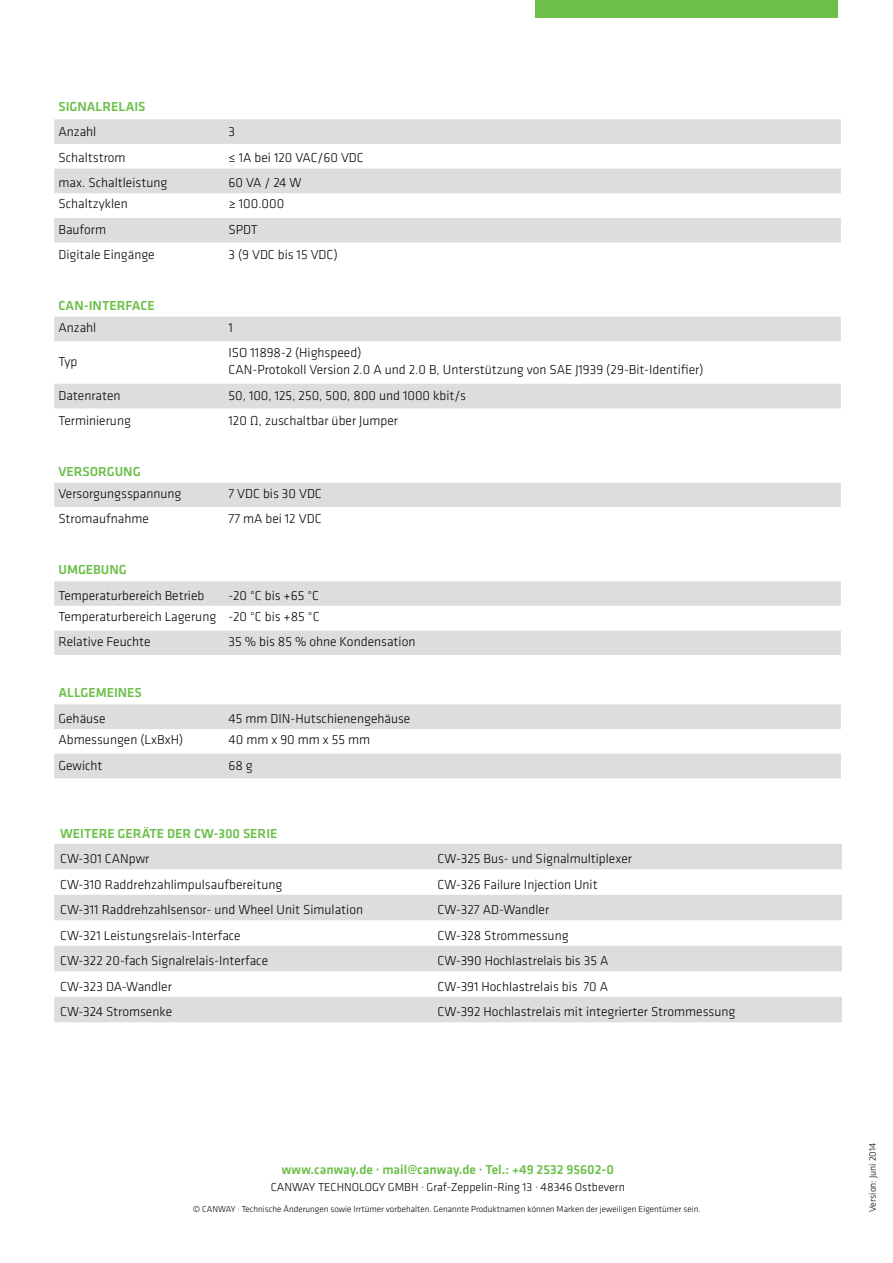
<style>
.page{position:relative;width:893px;height:1263px;background:#fff}
.page>*{position:absolute;margin:0;border:0;box-sizing:border-box;transform-origin:0 0}
.t1{font:300 13.5px/17px "Klavika Basic";color:#000}
.t2{font:500 13.5px "Klavika Basic";color:#6cc04a}
.t3{font:300 12px "Klavika Basic";color:#000}
.t4{font:300 9.75px "Klavika Basic";color:#000}
.t5{font:300 9px "Klavika Basic";color:#000}
</style>
<div class="page">
<div style="left:536px;top:0;width:302px;height:18px;background:#6cc04a"></div>
<svg style="left:54px;top:119px;width:787px;height:124px;fill:#dcddde"></svg>
<svg style="left:54px;top:316px;width:787px;height:339px"></svg>
<svg style="left:54px;top:317px;width:787px;height:289px"></svg>
<svg style="left:54px;top:556px;width:787px;height:25px"></svg>
<svg style="left:54px;top:704px;width:787px;height:74px;fill:#dcddde"></svg>
<div style="left:54px;top:844px;width:788px;height:25px;background:#dcddde"></div>
<svg style="left:54px;top:895px;width:788px;height:127px;fill:#dcddde"></svg>
<p class="t2" style="left:58px;top:97px;width:89px">SIGNALRELAIS</p>
<p class="t1" style="left:58px;top:123px;width:39px">Anzahl</p>
<p class="t1" style="left:229px;top:123px;width:8px">3</p>
<p class="t1" style="left:58px;top:148px;width:69px">Schaltstrom</p>
<p class="t1" style="left:229px;top:148px;width:137px">≤ 1A bei 120 VAC/60 VDC</p>
<p class="t1" style="left:58px;top:174px;width:110px">max. Schaltleistung</p>
<p class="t1" style="left:229px;top:174px;width:75px">60 VA / 24 W</p>
<p class="t1" style="left:58px;top:195px;width:71px">Schaltzyklen</p>
<p class="t1" style="left:229px;top:195px;width:57px">≥ 100.000</p>
<p class="t1" style="left:58px;top:221px;width:49px">Bauform</p>
<p class="t1" style="left:229px;top:221px;width:31px">SPDT</p>
<p class="t1" style="left:58px;top:246px;width:98px">Digitale Eingänge</p>
<p class="t1" style="left:229px;top:246px;width:111px">3 (9 VDC bis 15 VDC)</p>
<p class="t2" style="left:58px;top:297px;width:98px">CAN-INTERFACE</p>
<p class="t1" style="left:58px;top:319px;width:39px">Anzahl</p>
<p class="t1" style="left:229px;top:319px;width:6px">1</p>
<p class="t1" style="left:58px;top:353px;width:20px">Typ</p>
<p class="t1" style="left:229px;top:344px;width:477px">ISO 11898-2 (Highspeed)<br>CAN-Protokoll Version 2.0 A und 2.0 B, Unterstützung von SAE J1939 (29-Bit-Identifier)</p>
<p class="t1" style="left:58px;top:387px;width:64px">Datenraten</p>
<p class="t1" style="left:229px;top:387px;width:239px">50, 100, 125, 250, 500, 800 und 1000 kbit/s</p>
<p class="t1" style="left:58px;top:412px;width:74px">Terminierung</p>
<p class="t1" style="left:229px;top:412px;width:171px">120 Ω, zuschaltbar über Jumper</p>
<p class="t2" style="left:58px;top:463px;width:84px">VERSORGUNG</p>
<p class="t1" style="left:58px;top:484px;width:124px">Versorgungsspannung</p>
<p class="t1" style="left:229px;top:484px;width:95px">7 VDC bis 30 VDC</p>
<p class="t1" style="left:58px;top:510px;width:92px">Stromaufnahme</p>
<p class="t1" style="left:229px;top:510px;width:95px">77 mA bei 12 VDC</p>
<p class="t2" style="left:58px;top:560px;width:70px">UMGEBUNG</p>
<p class="t1" style="left:58px;top:587px;width:147px">Temperaturbereich Betrieb</p>
<p class="t1" style="left:58px;top:584px;width:263px;line-height:21.3px;text-align:right">-20 °C bis +65 °C<br>Temperaturbereich Lagerung -20 °C bis +85 °C</p>
<p class="t1" style="left:58px;top:633px;width:94px">Relative Feuchte</p>
<p class="t1" style="left:229px;top:633px;width:188px">35 % bis 85 % ohne Kondensation</p>
<p class="t2" style="left:58px;top:684px;width:85px">ALLGEMEINES</p>
<p class="t1" style="left:58px;top:710px;width:49px">Gehäuse</p>
<p class="t1" style="left:229px;top:710px;width:183px">45 mm DIN-Hutschienengehäuse</p>
<p class="t1" style="left:58px;top:731px;width:126px">Abmessungen (LxBxH)</p>
<p class="t1" style="left:229px;top:731px;width:143px">40 mm x 90 mm x 55 mm</p>
<p class="t1" style="left:58px;top:757px;width:46px">Gewicht</p>
<p class="t1" style="left:229px;top:757px;width:26px">68 g</p>
<p class="t2" style="left:60px;top:824px;width:219px">WEITERE GERÄTE DER CW-300 SERIE</p>
<p class="t1" style="left:60px;top:850px;width:91px">CW-301 CANpwr</p>
<p class="t1" style="left:438px;top:850px;width:196px">CW-325 Bus- und Signalmultiplexer</p>
<p class="t1" style="left:60px;top:876px;width:224px">CW-310 Raddrehzahlimpulsaufbereitung</p>
<p class="t1" style="left:438px;top:876px;width:162px">CW-326 Failure Injection Unit</p>
<p class="t1" style="left:60px;top:901px;width:304px">CW-311 Raddrehzahlsensor- und Wheel Unit Simulation</p>
<p class="t1" style="left:438px;top:901px;width:113px">CW-327 AD-Wandler</p>
<p class="t1" style="left:60px;top:927px;width:182px">CW-321 Leistungsrelais-Interface</p>
<p class="t1" style="left:438px;top:927px;width:133px">CW-328 Strommessung</p>
<p class="t1" style="left:60px;top:952px;width:209px">CW-322 20-fach Signalrelais-Interface</p>
<p class="t1" style="left:438px;top:952px;width:172px">CW-390 Hochlastrelais bis 35 A</p>
<p class="t1" style="left:60px;top:978px;width:113px">CW-323 DA-Wandler</p>
<p class="t1" style="left:438px;top:978px;width:172px">CW-391 Hochlastrelais bis 70 A</p>
<p class="t1" style="left:60px;top:1003px;width:113px">CW-324 Stromsenke</p>
<p class="t1" style="left:438px;top:1003px;width:299px">CW-392 Hochlastrelais mit integrierter Strommessung</p>
<p class="t2" style="left:282px;top:1160px;width:334px">www.canway.de · mail@canway.de · Tel.: +49 2532 95602-0</p>
<p class="t3" style="left:271px;top:1179px;width:356px">CANWAY TECHNOLOGY GMBH · Graf-Zeppelin-Ring 13 · 48346 Ostbevern</p>
<p class="t5" style="left:193px;top:1203px;width:509px">© CANWAY · Technische Änderungen sowie Irrtümer vorbehalten. Genannte Produktnamen können Marken der jeweiligen Eigentümer sein.</p>
<p class="t4" style="left:867px;top:1212px;width:71px;rotate:-90deg">Version: Juni 2014</p>
</div>
